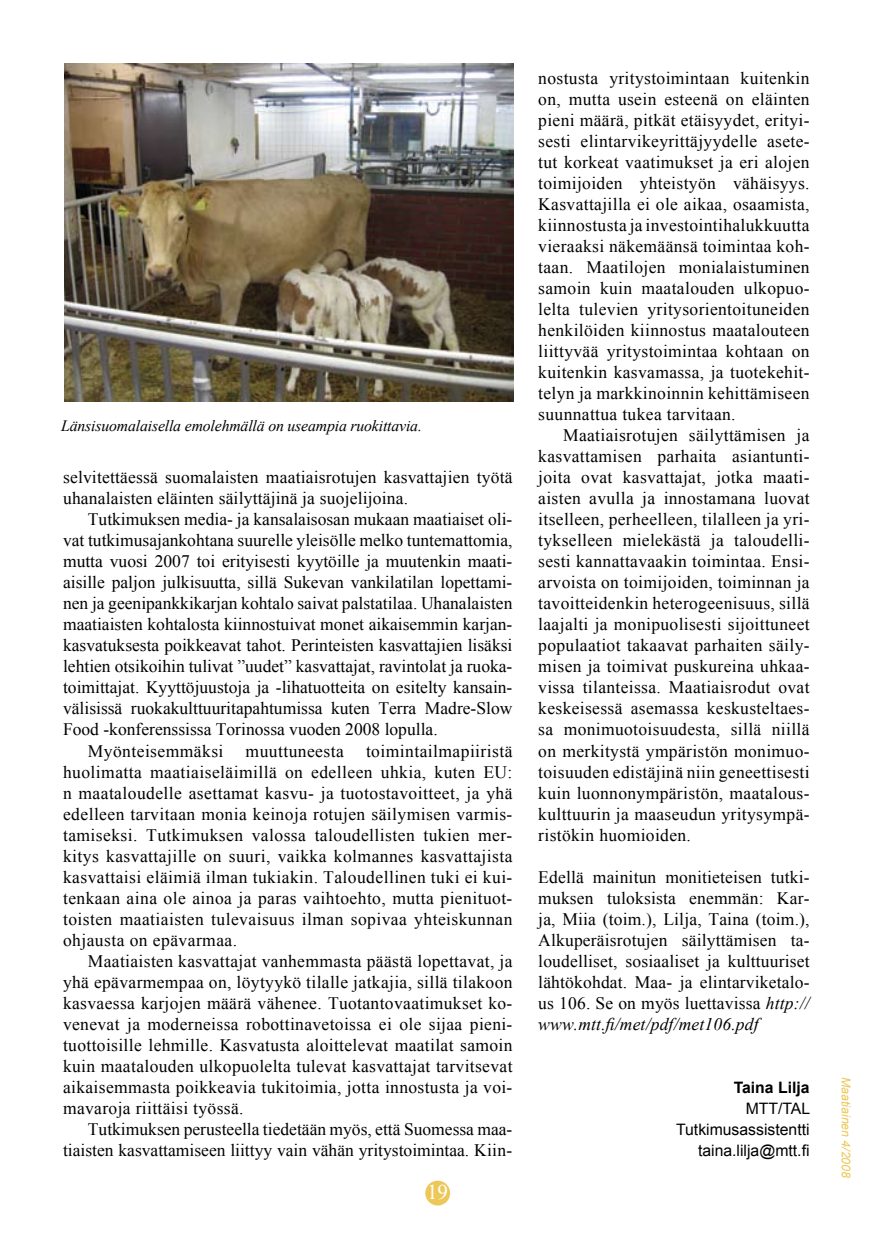
<style>
.page{position:relative;width:874px;height:1241px;background:#fff}
.page>*{position:absolute;margin:0;border:0;box-sizing:border-box;transform-origin:0 0}
.t1{font:21px "Times New Roman";color:#fff}
.t2{font:17.5px/21px "Times New Roman";color:#000;text-align:justify}
.t3{font:17.5px "Times New Roman";letter-spacing:.025em;color:#000}
.t4{font:italic 15.75px "Times New Roman";letter-spacing:-.01em;color:#000}
.t5{font:15.75px/21px "Arial";color:#000;text-align:right}
.t6{font:700 15.75px "Arial";color:#000}
.t7{font:italic 12.25px "Arial";color:#edc859}
.s1{font-style:italic}
</style>
<div class="page">
<div style="left:425px;top:1180px;width:25px;height:25px;background:#edc859;border-radius:50%"></div>
<img style="left:64px;top:63px;width:449px;height:339px">
<p class="t4" style="left:61px;top:414px;width:362px">Länsisuomalaisella emolehmällä on useampia ruokittavia.</p>
<p class="t2" style="left:63px;top:466px;width:451px">selvitettäessä suomalaisten maatiaisrotujen kasvattajien työtä uhanalaisten eläinten säilyttäjinä ja suojelijoina.</p>
<p class="t2" style="left:88px;top:508px;width:426px">Tutkimuksen media- ja kansalaisosan mukaan maatiaiset oli-</p>
<p class="t2" style="left:63px;top:529px;width:450px">vat tutkimusajankohtana suurelle yleisölle melko tuntemattomia,</p>
<p class="t2" style="left:63px;top:550px;width:450px">mutta vuosi 2007 toi erityisesti kyytöille ja muutenkin maati-</p>
<p class="t2" style="left:63px;top:571px;width:450px">aisille paljon julkisuutta, sillä Sukevan vankilatilan lopettami-</p>
<p class="t2" style="left:63px;top:592px;width:450px">nen ja geenipankkikarjan kohtalo saivat palstatilaa. Uhanalaisten</p>
<p class="t2" style="left:63px;top:613px;width:450px">maatiaisten kohtalosta kiinnostuivat monet aikaisemmin karjan-</p>
<p class="t2" style="left:63px;top:634px;width:450px">kasvatuksesta poikkeavat tahot. Perinteisten kasvattajien lisäksi</p>
<p class="t2" style="left:63px;top:655px;width:450px">lehtien otsikoihin tulivat ”uudet” kasvattajat, ravintolat ja ruoka-</p>
<p class="t2" style="left:63px;top:676px;width:450px">toimittajat. Kyyttöjuustoja ja -lihatuotteita on esitelty kansain-</p>
<p class="t2" style="left:63px;top:697px;width:450px">välisissä ruokakulttuuritapahtumissa kuten Terra Madre-Slow</p>
<p class="t2" style="left:63px;top:718px;width:376px">Food -konferenssissa Torinossa vuoden 2008 lopulla.</p>
<p class="t3" style="left:88px;top:738px;width:137px">Myönteisemmäksi</p>
<p class="t3" style="left:245px;top:738px;width:100px">muuttuneesta</p>
<p class="t2" style="left:63px;top:739px;width:451px;text-indent:303px">toimintailmapiiristä huolimatta maatiaiseläimillä on edelleen uhkia, kuten EU: n maataloudelle asettamat kasvu- ja tuotostavoitteet, ja yhä edelleen tarvitaan monia keinoja rotujen säilymisen varmis&shy;tamiseksi. Tutkimuksen valossa taloudellisten tukien mer&shy;kitys kasvattajille on suuri, vaikka kolmannes kasvattajista kasvattaisi eläimiä ilman tukiakin. Taloudellinen tuki ei kui&shy;tenkaan aina ole ainoa ja paras vaihtoehto, mutta pienituot&shy;toisten maatiaisten tulevaisuus ilman sopivaa yhteiskunnan ohjausta on epävarmaa.</p>
<p class="t2" style="left:63px;top:949px;width:451px;text-indent:25px">Maatiaisten kasvattajat vanhemmasta päästä lopettavat, ja yhä epävarmempaa on, löytyykö tilalle jatkajia, sillä tilakoon kasvaessa karjojen määrä vähenee. Tuotantovaatimukset ko&shy;venevat ja moderneissa robottinavetoissa ei ole sijaa pieni&shy;tuottoisille lehmille. Kasvatusta aloittelevat maatilat samoin kuin maatalouden ulkopuolelta tulevat kasvattajat tarvitsevat aikaisemmasta poikkeavia tukitoimia, jotta innostusta ja voi&shy;mavaroja riittäisi työssä.</p>
<p class="t2" style="left:63px;top:1117px;width:450px;text-align:right">Tutkimuksen perusteella tiedetään myös, että Suomessa maa&shy;tiaisten kasvattamiseen liittyy vain vähän yritystoimintaa. Kiin-</p>
<p class="t1" style="left:427px;top:1178px;width:22px">19</p>
<p class="t2" style="left:538px;top:67px;width:273px">nostusta yritystoimintaan kuitenkin on, mutta usein esteenä on eläinten pieni määrä, pitkät etäisyydet, erityi&shy;sesti elintarvikeyrittäjyydelle asete&shy;tut korkeat vaatimukset ja eri alojen toimijoiden yhteistyön vähäisyys.<br>Kasvattajilla ei ole aikaa, osaamista, kiinnostusta ja investointihalukkuutta vieraaksi näkemäänsä toimintaa koh&shy;taan. Maatilojen monialaistuminen samoin kuin maatalouden ulkopuo&shy;lelta tulevien yritysorientoituneiden henkilöiden kiinnostus maatalouteen liittyvää yritystoimintaa kohtaan on kuitenkin kasvamassa, ja tuotekehit&shy;telyn ja markkinoinnin kehittämiseen suunnattua tukea tarvitaan.</p>
<p class="t2" style="left:538px;top:424px;width:273px;text-indent:25px">Maatiaisrotujen säilyttämisen ja kasvattamisen parhaita asiantunti&shy;joita ovat kasvattajat, jotka maati&shy;aisten avulla ja innostamana luovat itselleen, perheelleen, tilalleen ja yri&shy;tykselleen mielekästä ja taloudelli&shy;sesti kannattavaakin toimintaa. Ensi&shy;arvoista on toimijoiden, toiminnan ja tavoitteidenkin heterogeenisuus, sillä laajalti ja monipuolisesti sijoittuneet populaatiot takaavat parhaiten säily&shy;misen ja toimivat puskureina uhkaa&shy;vissa tilanteissa. Maatiaisrodut ovat keskeisessä asemassa keskusteltaes&shy;sa monimuotoisuudesta, sillä niillä on merkitystä ympäristön monimuo&shy;toisuuden edistäjinä niin geneettisesti kuin luonnonympäristön, maatalous&shy;kulttuurin ja maaseudun yritysympä&shy;ristökin huomioiden.</p>
<p class="t2" style="left:538px;top:865px;width:273px">Edellä mainitun monitieteisen tutki&shy;muksen tuloksista enemmän: Kar&shy;ja, Miia (toim.), Lilja, Taina (toim.), Alkuperäisrotujen säilyttämisen ta&shy;loudelliset, sosiaaliset ja kulttuuriset lähtökohdat. Maa- ja elintarviketalo&shy;us 1 06. Se on myös luettavissa <span class="s1">http:// www.mtt.fi/met/pdf/met106.pdf</span></p>
<p class="t6" style="left:733px;top:1076px;width:77px">Taina Lilja</p>
<p class="t5" style="left:675px;top:1097px;width:135px">MTT/TAL<br>Tutkimusassistentti taina.lilja@mtt.fi</p>
<p class="t7" style="left:853px;top:1076px;width:102px;rotate:90deg">Maatiainen 4/2008</p>
</div>
